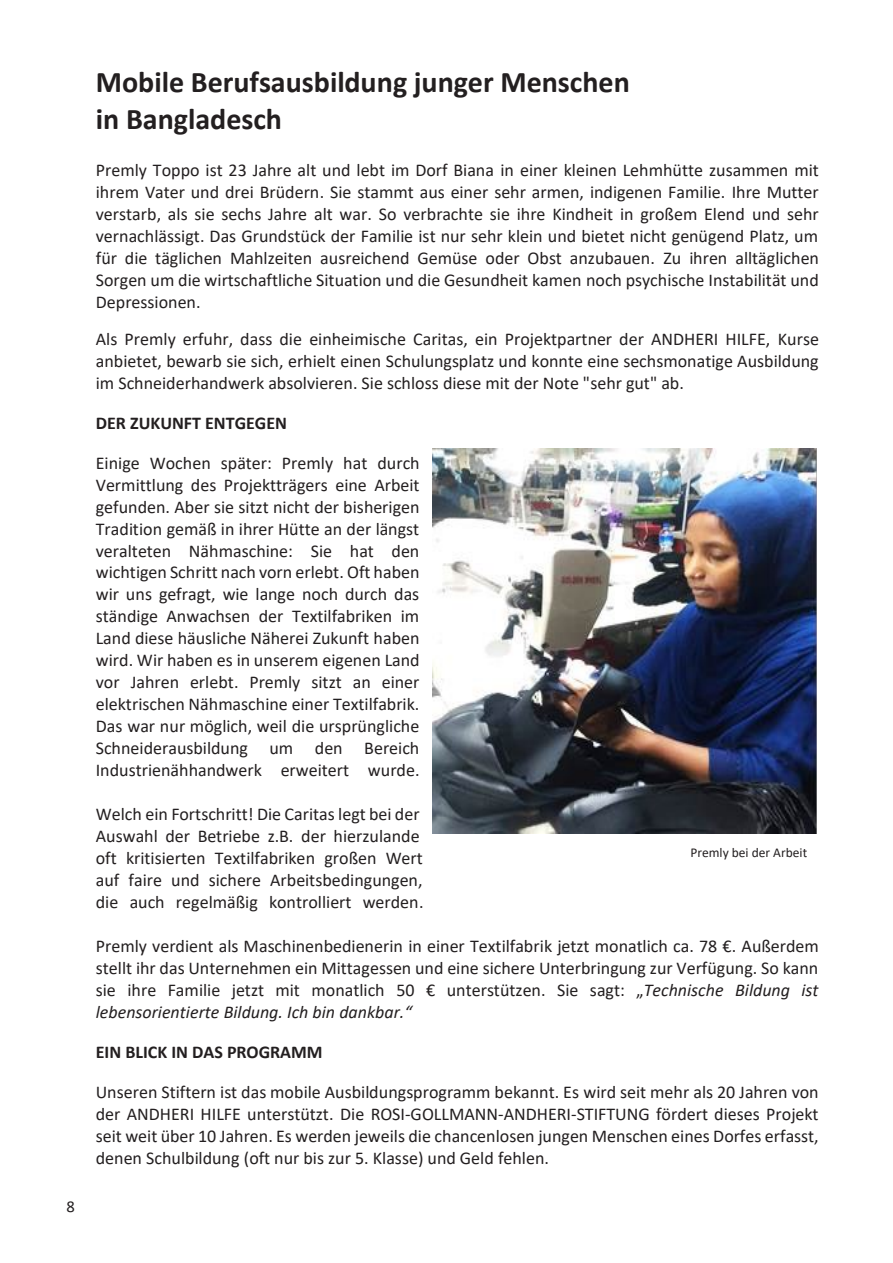
<style>
.page{position:relative;width:893px;height:1263px;background:#fff}
.page>*{position:absolute;margin:0;border:0;box-sizing:border-box;transform-origin:0 0}
.t1{font:700 30px/36.6px "Calibri";color:#231f20}
.t2{font:18px/21.9px "Calibri";color:#231f20;text-align:justify}
.t3{font:700 18px "Calibri";color:#231f20}
.t4{font:16.5px "Calibri";color:#231f20}
.t5{font:13.5px "Calibri";color:#231f20}
.s1{font-style:italic}
</style>
<div class="page">
<img style="left:433px;top:448px;width:384px;height:386px">
<p class="t4" style="left:67px;top:1195px;width:10px">8</p>
<h1 class="t1" style="left:96px;top:64px;width:536px">Mobile Berufsausbildung junger Menschen in Bangladesch</h1>
<p class="t2" style="left:96px;top:159px;width:725px">Premly Toppo ist 23 Jahre alt und lebt im Dorf Biana in einer kleinen Lehmhütte zusammen mit ihrem Vater und drei Brüdern. Sie stammt aus einer sehr armen, indigenen Familie. Ihre Mutter verstarb, als sie sechs Jahre alt war. So verbrachte sie ihre Kindheit in großem Elend und sehr vernachlässigt. Das Grundstück der Familie ist nur sehr klein und bietet nicht genügend Platz, um für die täglichen Mahlzeiten ausreichend Gemüse oder Obst anzubauen. Zu ihren alltäglichen Sorgen um die wirtschaftliche Situation und die Gesundheit kamen noch psychische Instabilität und Depressionen.</p>
<p class="t2" style="left:96px;top:327px;width:725px">Als Premly erfuhr, dass die einheimische Caritas, ein Projektpartner der ANDHERI HILFE, Kurse anbietet, bewarb sie sich, erhielt einen Schulungsplatz und konnte eine sechsmonatige Ausbildung im Schneiderhandwerk absolvieren. Sie schloss diese mit der Note "sehr gut" ab.</p>
<p class="t3" style="left:96px;top:410px;width:193px">DER ZUKUNFT ENTGEGEN</p>
<p class="t2" style="left:96px;top:451px;width:325px">Einige Wochen später: Premly hat durch Vermittlung des Projektträgers eine Arbeit gefunden. Aber sie sitzt nicht der bisherigen Tradition gemäß in ihrer Hütte an der längst veralteten Nähmaschine: Sie hat den wichtigen Schritt nach vorn erlebt. Oft haben wir uns gefragt, wie lange noch durch das ständige Anwachsen der Textilfabriken im Land diese häusliche Näherei Zukunft haben wird. Wir haben es in unserem eigenen Land vor Jahren erlebt. Premly sitzt an einer elektrischen Nähmaschine einer Textilfabrik.<br>Das war nur möglich, weil die ursprüngliche Schneiderausbildung um den Bereich Industrienähhandwerk erweitert wurde.</p>
<p class="t2" style="left:96px;top:803px;width:329px;text-align:left">Welch ein Fortschritt! Die Caritas legt bei der Auswahl der Betriebe z.B. der hierzulande oft kritisierten Textilfabriken großen Wert auf faire und sichere Arbeitsbedingungen, die auch regelmäßig kontrolliert werden.</p>
<p class="t2" style="left:96px;top:935px;width:725px">Premly verdient als Maschinenbedienerin in einer Textilfabrik jetzt monatlich ca. 78 €. Außerdem stellt ihr das Unternehmen ein Mittagessen und eine sichere Unterbringung zur Verfügung. So kann sie ihre Familie jetzt mit monatlich 50 € unterstützen. Sie sagt: „<span class="s1">Technische Bildung ist lebensorientierte Bildung. Ich bin dankbar.“</span></p>
<p class="t3" style="left:96px;top:1039px;width:228px">EIN BLICK IN DAS PROGRAMM</p>
<p class="t2" style="left:96px;top:1081px;width:724px">Unseren Stiftern ist das mobile Ausbildungsprogramm bekannt. Es wird seit mehr als 20 Jahren von der ANDHERI HILFE unterstützt. Die ROSI-GOLLMANN-ANDHERI-STIFTUNG fördert dieses Projekt seit weit über 10 Jahren. Es werden jeweils die chancenlosen jungen Menschen eines Dorfes erfasst, denen Schulbildung (oft nur bis zur 5. Klasse) und Geld fehlen.</p>
<p class="t5" style="left:690px;top:843px;width:118px">Premly bei der Arbeit</p>
</div>
